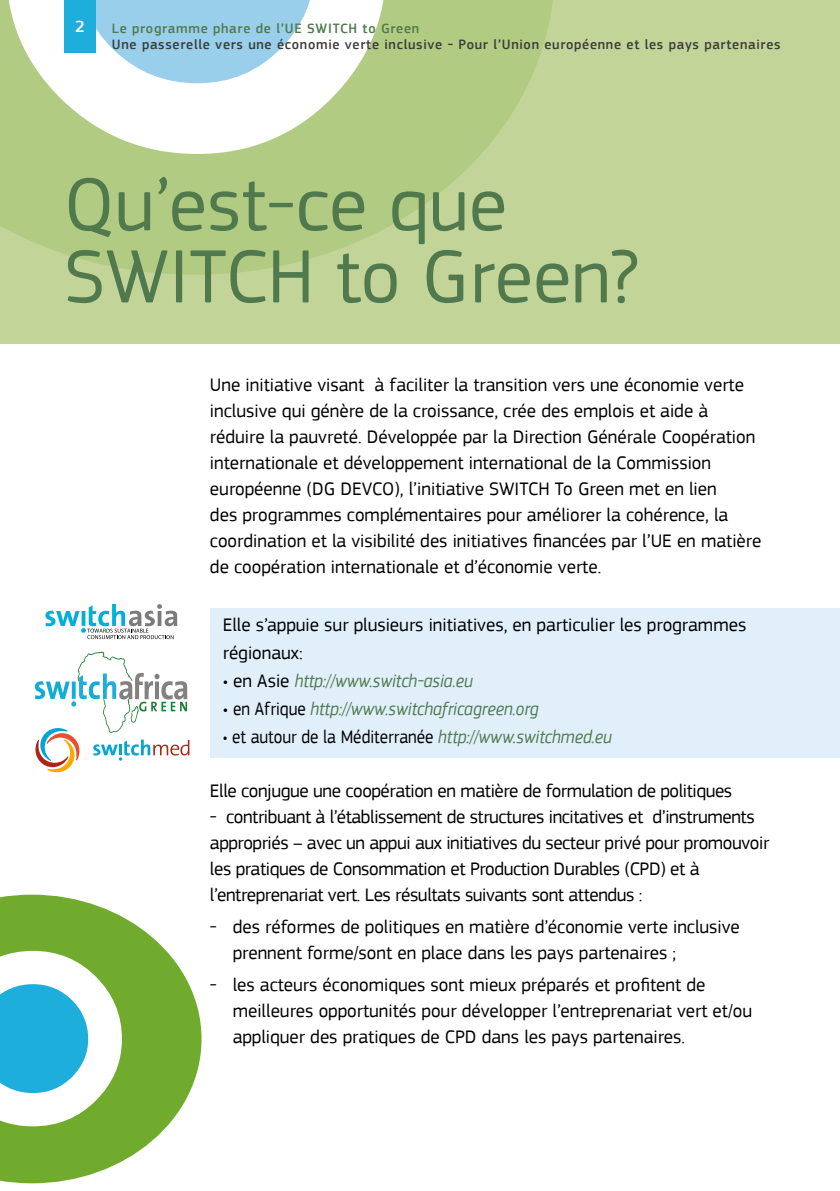
<style>
.page{position:relative;width:840px;height:1191px;background:#fff}
.page>*{position:absolute;margin:0;border:0;box-sizing:border-box;transform-origin:0 0}
.t1{font:78.4px/72px "PF Square Sans Pro";color:#507a4e}
.t2{font:19px/26px "PF Square Sans Pro";color:#000}
.t3{font:19px/26px "PF Square Sans Pro";letter-spacing:-.02em;color:#000}
.t4{font:italic 19px "PF Square Sans Pro";color:#507a4e;scale:.9 1}
.t5{font:19px "PF Square Sans Pro";color:#000;scale:.9 1}
.t6{font:500 17px "PF Square Sans Pro";color:#fff}
.t7{font:500 14px "PF Square Sans Pro";letter-spacing:.05em;color:#3c3c3b}
.t8{font:500 14px "PF Square Sans Pro";letter-spacing:.05em;color:#507a4e}
.s1{font-style:normal;color:#000}
.s2{font-style:italic;color:#507a4e}
</style>
<div class="page">
<div style="left:0;top:0;width:839px;height:344px;background:#c3d498"></div>
<svg style="left:0;top:0;width:553px;height:275px;fill:#b2cb82"></svg>
<svg style="left:6px;top:0;width:379px;height:154px;background:#e0eace"></svg>
<svg style="left:79px;top:0;width:235px;height:83px;background:#b4dbf0"></svg>
<svg style="left:0;top:894px;width:201px;height:289px;fill:#71ab2d"></svg>
<svg style="left:0;top:951px;width:122px;height:175px"></svg>
<div style="left:64px;top:0;width:32px;height:52px;background:#1daedb"></div>
<div style="left:210px;top:608px;width:629px;height:149px;background:#e1effa"></div>
<svg style="left:45px;top:604px;width:132px;height:35px"></svg>
<svg style="left:35px;top:651px;width:154px;height:121px"></svg>
<p class="t6" style="left:75px;top:17px;width:11px">2</p>
<p class="t8" style="left:112px;top:20px;width:309px">Le programme phare de l’UE SWITCH to Green</p>
<p class="t7" style="left:112px;top:37px;width:669px">Une passerelle vers une économie verte inclusive - Pour l’Union européenne et les pays partenaires</p>
<h1 class="t1" style="left:64px;top:169px;width:575px">Qu’est-ce que<br>SWITCH to Green?</h1>
<p class="t2" style="left:210px;top:372px;width:552px">Une initiative visant à faciliter la transition vers une économie verte inclusive qui génère de la croissance, crée des emplois et aide à réduire la pauvreté. Développée par la Direction Générale Coopération internationale et développement international de la Commission européenne (DG DEVCO), l’initiative SWITCH To Green met en lien<br>des programmes complémentaires pour améliorer la cohérence, la coordination et la visibilité des initiatives financées par l’UE en matière de coopération internationale et d’économie verte.</p>
<p class="t2" style="left:223px;top:611px;width:525px;line-height:28px">Elle s’appuie sur plusieurs initiatives, en particulier les programmes régionaux:</p>
<p class="t4" style="left:223px;top:670px;width:279px"><span class="s1">• en Asie</span> http://www.switch-asia.eu</p>
<p class="t4" style="left:223px;top:698px;width:352px"><span class="s1">• en Afrique</span> http://www.switchafricagreen.org</p>
<p class="t5" style="left:223px;top:726px;width:434px">• et autour de la Méditerranée <span class="s2">http://www.switchmed.eu</span></p>
<p class="t3" style="left:210px;top:778px;width:523px">Elle conjugue une coopération en matière de formulation de politiques</p>
<p class="t3" style="left:210px;top:804px;width:560px">- contribuant à l’établissement de structures incitatives et d’instruments appropriés – avec un appui aux initiatives du secteur privé pour promouvoir les pratiques de Consommation et Production Durables (CPD) et à l’entreprenariat vert. Les résultats suivants sont attendus :</p>
<p class="t2" style="left:232px;top:914px;width:508px;text-indent:-23px">- des réformes de politiques en matière d’économie verte inclusive prennent forme/sont en place dans les pays partenaires ;</p>
<p class="t2" style="left:232px;top:971px;width:520px;text-indent:-23px">- les acteurs économiques sont mieux préparés et profitent de meilleures opportunités pour développer l’entreprenariat vert et/ou appliquer des pratiques de CPD dans les pays partenaires.</p>
</div>
